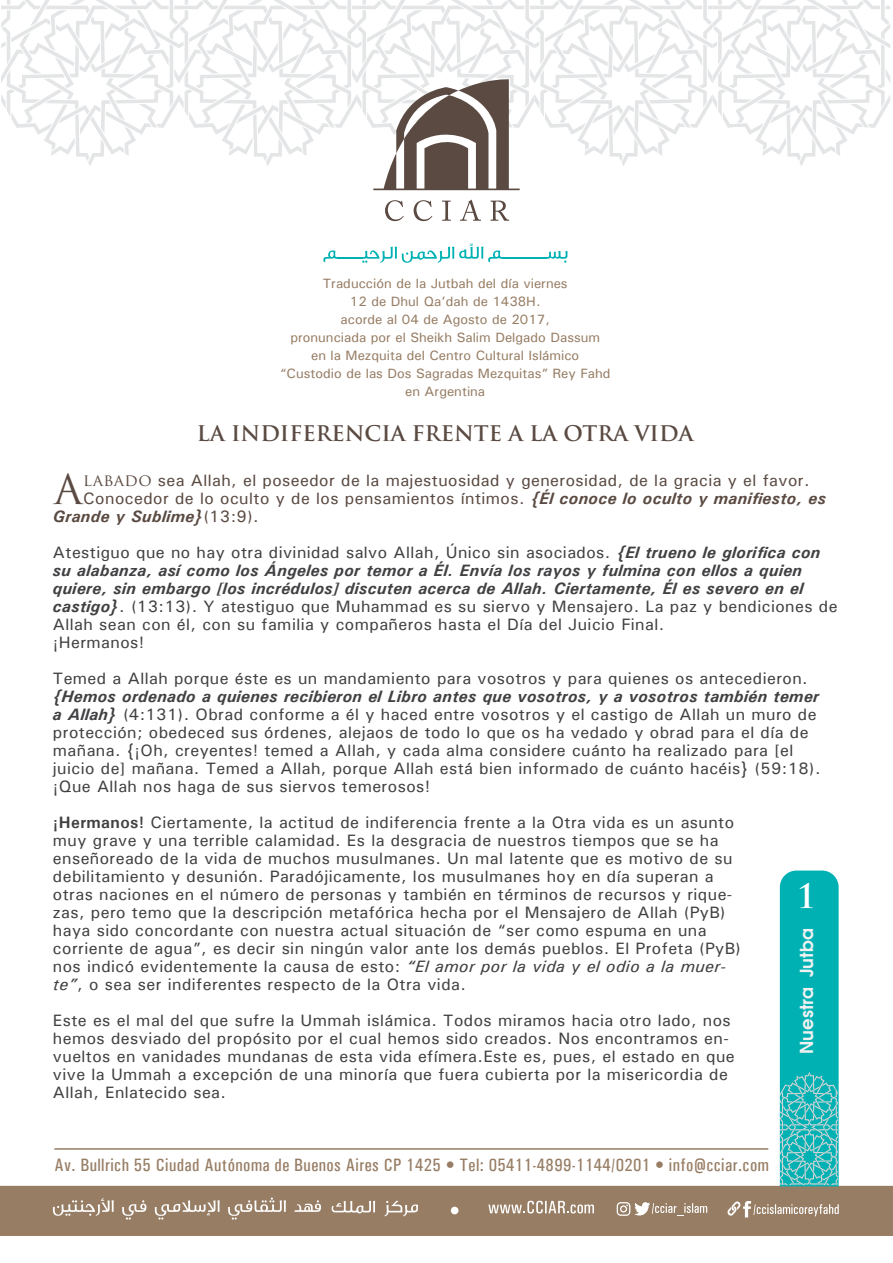
<style>
.page{position:relative;width:893px;height:1263px;background:#fff}
.page>*{position:absolute;margin:0;border:0;box-sizing:border-box;transform-origin:0 0}
.t1{font:40.35px "Trajan Pro";color:#5a4a42}
.t2{font:700 33px "Trajan Pro";color:#fff}
.t3{font:700 21px "Trajan Pro";color:#5a4a42}
.t4{font:500 condensed 18px "Univers";letter-spacing:.025em;color:#977d64}
.t5{font:600 18px "Avant Garde";color:#f1f1f2}
.t6{font:500 16.5px/18px "Univers";letter-spacing:.025em;color:#414042}
.t7{font:500 16.5px "Univers";letter-spacing:.025em;color:#5a4a42}
.t8{font:italic 700 16.5px "Univers";letter-spacing:.025em;color:#5a4a42}
.t9{font:500 13.5px/18px "Univers";color:#977d64;text-align:center}
.s1{font-family:"Trajan Pro";font-weight:400}
.s2{font-weight:700;font-style:italic}
.s3{font-weight:500;font-style:normal}
.s4{font-weight:700}
.s5{font-style:italic}
</style>
<div class="page">
<div style="left:0;top:1184px;width:893px;height:52px;background:#977d64"></div>
<svg style="left:780px;top:870px;width:59px;height:316px;background:#19b5b7"></svg>
<div style="left:451px;top:1207px;width:7px;height:7px;background:#fff;border-radius:50%"></div>
<svg style="left:617px;top:1202px;width:90px;height:14px"></svg>
<svg style="left:727px;top:1201px;width:112px;height:16px;background:#af9b88"></svg>
<svg style="left:488px;top:1201px;width:106px;height:12px"></svg>
<svg style="left:332px;top:1201px;width:43px;height:12px"></svg>
<svg style="left:384px;top:1201px;width:34px;height:15px"></svg>
<svg style="left:53px;top:1198px;width:61px;height:18px"></svg>
<svg style="left:122px;top:1200px;width:24px;height:19px"></svg>
<svg style="left:155px;top:1200px;width:65px;height:19px"></svg>
<svg style="left:228px;top:1197px;width:58px;height:22px"></svg>
<svg style="left:294px;top:1200px;width:27px;height:12px"></svg>
<hr style="left:54px;top:1148px;width:714px;height:2px;background:#977d64">
<svg style="left:385px;top:200px;width:19px;height:21px"></svg>
<svg style="left:414px;top:200px;width:18px;height:21px"></svg>
<svg style="left:442px;top:201px;width:9px;height:20px"></svg>
<svg style="left:460px;top:200px;width:21px;height:21px"></svg>
<svg style="left:491px;top:201px;width:18px;height:20px"></svg>
<svg style="left:1px;top:0;width:889px;height:190px"></svg>
<svg style="left:323px;top:243px;width:244px;height:20px"></svg>
<p class="t9" style="left:280px;top:274px;width:332px">Traducción de la Jutbah del día viernes<br>12 de Dhul Qa’dah de 1438H.<br>acorde al 04 de Agosto de 2017,<br>pronunciada por el Sheikh Salim Delgado Dassum<br>en la Mezquita del Centro Cultural Islámico “Custodio de las Dos Sagradas Mezquitas” Rey Fahd en Argentina</p>
<p class="t3" style="left:197px;top:421px;width:498px">LA INDIFERENCIA FRENTE A LA OTRA VIDA</p>
<h1 class="t1" style="left:54px;top:464px;width:30px">A</h1>
<p class="t7" style="left:83px;top:470px;width:728px"><span class="s1">labado</span> sea Allah, el poseedor de la majestuosidad y generosidad, de la gracia y el favor.</p>
<p class="t7" style="left:83px;top:488px;width:744px">Conocedor de lo oculto y de los pensamientos íntimos. <span class="s2">{Él conoce lo oculto y manifiesto, es</span></p>
<p class="t8" style="left:53px;top:506px;width:207px">Grande y Sublime}<span class="s3">(13:9).</span></p>
<p class="t6" style="left:53px;top:543px;width:786px">Atestiguo que no hay otra divinidad salvo Allah, Único sin asociados. <span class="s2">{El trueno le glorifica con su alabanza, así como los Ángeles por temor a Él. Envía los rayos y fulmina con ellos a quien quiere, sin embargo [los incrédulos] discuten acerca de Allah. Ciertamente, Él es severo en el castigo}</span>. (13:13). Y atestiguo que Muhammad es su siervo y Mensajero. La paz y bendiciones de Allah sean con él, con su familia y compañeros hasta el Día del Juicio Final.<br>¡Hermanos!</p>
<p class="t6" style="left:53px;top:669px;width:756px">Temed a Allah porque éste es un mandamiento para vosotros y para quienes os antecedieron.</p>
<p class="t6" style="left:53px;top:687px;width:769px"><span class="s2">{Hemos ordenado a quienes recibieron el Libro antes que vosotros, y a vosotros también temer a Allah}</span> (4:131). Obrad conforme a él y haced entre vosotros y el castigo de Allah un muro de protección; obedeced sus órdenes, alejaos de todo lo que os ha vedado y obrad para el día de mañana. {¡Oh, creyentes! temed a Allah, y cada alma considere cuánto ha realizado para [el juicio de] mañana. Temed a Allah, porque Allah está bien informado de cuánto hacéis} (59:18). ¡Que Allah nos haga de sus siervos temerosos!</p>
<p class="t6" style="left:53px;top:813px;width:690px"><span class="s4">¡Hermanos!</span> Ciertamente, la actitud de indiferencia frente a la Otra vida es un asunto muy grave y una terrible calamidad. Es la desgracia de nuestros tiempos que se ha enseñoreado de la vida de muchos musulmanes. Un mal latente que es motivo de su debilitamiento y desunión. Paradójicamente, los musulmanes hoy en día superan a otras naciones en el número de personas y también en términos de recursos y rique&shy;zas, pero temo que la descripción metafórica hecha por el Mensajero de Allah (PyB) haya sido concordante con nuestra actual situación de “ser como espuma en una corriente de agua”, es decir sin ningún valor ante los demás pueblos. El Profeta (PyB) nos indicó evidentemente la causa de esto: <span class="s5">“El amor por la vida y el odio a la muer&shy;te”</span>, o sea ser indiferentes respecto de la Otra vida.</p>
<p class="t6" style="left:53px;top:1011px;width:683px">Este es el mal del que sufre la Ummah islámica. Todos miramos hacia otro lado, nos hemos desviado del propósito por el cual hemos sido creados. Nos encontramos en&shy;vueltos en vanidades mundanas de esta vida efímera.Este es, pues, el estado en que vive la Ummah a excepción de una minoría que fuera cubierta por la misericordia de Allah, Enlatecido sea.</p>
<h2 class="t2" style="left:796px;top:876px;width:21px">1</h2>
<p class="t5" style="left:794px;top:1054px;width:127px;rotate:-90deg">Nuestra Jutba</p>
<p class="t4" style="left:54px;top:1154px;width:716px">Av. Bullrich 55 Ciudad Autónoma de Buenos Aires CP 1425 • Tel: 05411-4899-1144/0201 • info@cciar.com</p>
</div>
